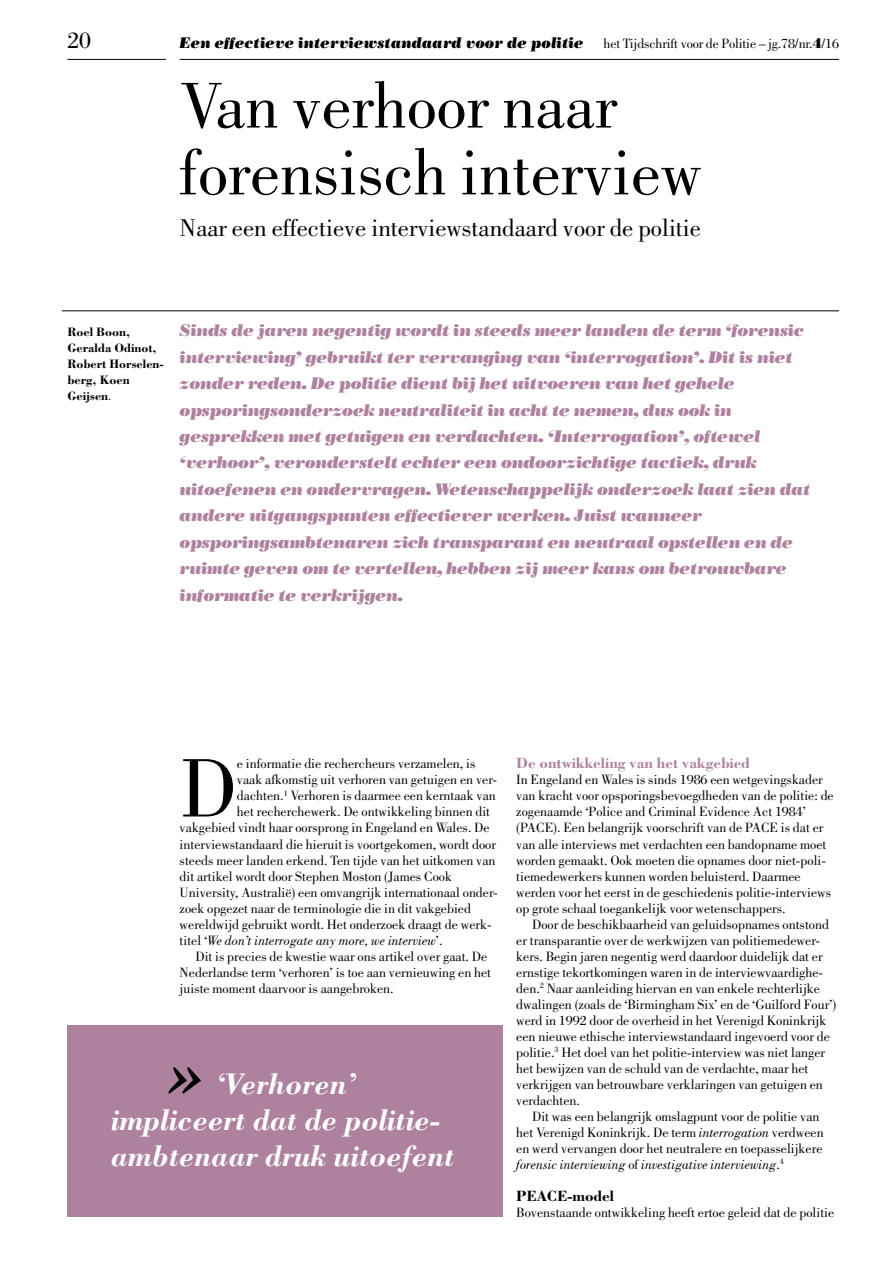
<style>
.page{position:relative;width:893px;height:1263px;background:#fff}
.page>*{position:absolute;margin:0;border:0;box-sizing:border-box;transform-origin:0 0}
.t1{font:85.8px "Bodoni Std";color:#040000}
.t2{font:66.75px/66.8px "Bodoni Std";color:#040000}
.t3{font:italic 700 30.6px/36.2px "Bodoni Std";color:#fff;text-align:center}
.t4{font:25.05px "Bodoni Std";color:#040000}
.t5{font:23.7px "Bodoni Std";color:#040000}
.t6{font:italic 16.65px/26.4px "Bodoni Std Poster";letter-spacing:-.025em;color:#ae829f}
.t7{font:italic 15.3px "Bodoni Std Poster";color:#040000;scale:.94 1}
.t8{font:700 15.3px "Bodoni Std";color:#ae829f}
.t9{font:700 15.3px "Bodoni Std";color:#040000}
.t10{font:13.95px/16px "Bodoni Std";color:#040000}
.t11{font:italic 13.95px "Bodoni Std";color:#040000}
.t12{font:700 12.6px/16px "Bodoni Std";color:#040000}
.s1{font-family:"Bodoni Std Poster"}
.s2{font-weight:400}
.s3{font-style:normal}
.s4{font-style:italic}
</style>
<div class="page">
<hr style="left:180px;top:59px;width:659px;height:1px;background:#040000">
<hr style="left:67px;top:59px;width:99px;height:1px;background:#040000">
<hr style="left:62px;top:311px;width:777px;height:1px;background:#040000">
<div style="left:67px;top:1025px;width:435px;height:192px;background:#ae829f"></div>
<svg style="left:168px;top:1067px;width:33px;height:27px"></svg>
<h3 class="t5" style="left:67px;top:31px;width:25px">20</h3>
<p class="t7" style="left:180px;top:37px;width:431px">Een effectieve interviewstandaard voor de politie</p>
<p class="t10" style="left:603px;top:37px;width:237px">het Tijdschrift voor de Politie – jg.78/nr.<span class="s1">4</span>/16</p>
<h2 class="t2" style="left:180px;top:78px;width:523px">Van verhoor naar forensisch interview</h2>
<h3 class="t4" style="left:180px;top:218px;width:523px">Naar een effectieve interviewstandaard voor de politie</h3>
<p class="t12" style="left:67px;top:325px;width:98px">Roel Boon,<br>Geralda Odinot,<br>Robert Horselen&shy;berg, Koen<br>Geijsen<span class="s2">.</span></p>
<p class="t6" style="left:180px;top:319px;width:632px">Sinds de jaren negentig wordt in steeds meer landen de term ‘forensic interviewing’ gebruikt ter vervanging van ‘interrogation’. Dit is niet zonder reden. De politie dient bij het uitvoeren van het gehele opsporingsonderzoek neutraliteit in acht te nemen, dus ook in gesprekken met getuigen en verdachten. ‘Interrogation’, oftewel ‘verhoor’, veronderstelt echter een ondoorzichtige tactiek, druk uitoefenen en ondervragen. Wetenschappelijk onderzoek laat zien dat andere uitgangspunten effectiever werken. Juist wanneer opsporingsambtenaren zich transparant en neutraal opstellen en de ruimte geven om te vertellen, hebben zij meer kans om betrouwbare informatie te verkrijgen.</p>
<h1 class="t1" style="left:180px;top:754px;width:59px">D</h1>
<p class="t10" style="left:237px;top:757px;width:240px">e informatie die rechercheurs verzamelen, is</p>
<p class="t10" style="left:237px;top:773px;width:262px">vaak afkomstig uit verhoren van getuigen en ver-</p>
<p class="t10" style="left:237px;top:789px;width:260px">dachten.<sup>1</sup> Verhoren is daarmee een kerntaak van</p>
<p class="t10" style="left:237px;top:805px;width:255px">het recherchewerk. De ontwikkeling binnen dit</p>
<p class="t10" style="left:180px;top:821px;width:312px">vakgebied vindt haar oorsprong in Engeland en Wales. De</p>
<p class="t10" style="left:180px;top:837px;width:318px">interviewstandaard die hieruit is voortgekomen, wordt door</p>
<p class="t10" style="left:180px;top:853px;width:317px">steeds meer landen erkend. Ten tijde van het uitkomen van</p>
<p class="t10" style="left:180px;top:869px;width:274px">dit artikel wordt door Stephen Moston (James Cook</p>
<p class="t10" style="left:180px;top:885px;width:320px">University, Australië) een omvangrijk internationaal onder-</p>
<p class="t10" style="left:180px;top:901px;width:293px">zoek opgezet naar de terminologie die in dit vakgebied</p>
<p class="t10" style="left:180px;top:917px;width:314px">wereldwijd gebruikt wordt. Het onderzoek draagt de werk-</p>
<p class="t11" style="left:180px;top:935px;width:264px"><span class="s3">titel ‘</span>We don’t interrogate any more, we interview<span class="s3">’.</span></p>
<p class="t10" style="left:195px;top:949px;width:293px">Dit is precies de kwestie waar ons artikel over gaat. De</p>
<p class="t10" style="left:180px;top:965px;width:313px">Nederlandse term ‘verhoren’ is toe aan vernieuwing en het</p>
<p class="t10" style="left:180px;top:981px;width:216px">juiste moment daarvoor is aangebroken.</p>
<h3 class="t3" style="left:111px;top:1068px;width:345px">‘Verhoren’<br>impliceert dat de politie&shy;ambtenaar druk uitoefent</h3>
<p class="t8" style="left:516px;top:757px;width:235px">De ontwikkeling van het vakgebied</p>
<p class="t10" style="left:516px;top:773px;width:319px">In Engeland en Wales is sinds 1986 een wetgevingskader van kracht voor opsporingsbevoegdheden van de politie: de zogenaamde ‘Police and Criminal Evidence Act 1984’ (PACE). Een belangrijk voorschrift van de PACE is dat er van alle interviews met verdachten een bandopname moet worden gemaakt. Ook moeten die opnames door niet-poli&shy;tiemedewerkers kunnen worden beluisterd. Daarmee werden voor het eerst in de geschiedenis politie-interviews op grote schaal toegankelijk voor wetenschappers.</p>
<p class="t10" style="left:516px;top:917px;width:321px;text-indent:16px">Door de beschikbaarheid van geluidsopnames ontstond er transparantie over de werkwijzen van politiemedewer&shy;kers. Begin jaren negentig werd daardoor duidelijk dat er ernstige tekortkomingen waren in de interviewvaardighe&shy;den.<sup>2</sup> Naar aanleiding hiervan en van enkele rechterlijke dwalingen (zoals de ‘Birmingham Six’ en de ‘Guilford Four’) werd in 1992 door de overheid in het Verenigd Koninkrijk een nieuwe ethische interviewstandaard ingevoerd voor de politie.<sup>3</sup> Het doel van het politie-interview was niet langer het bewijzen van de schuld van de verdachte, maar het verkrijgen van betrouwbare verklaringen van getuigen en verdachten.</p>
<p class="t10" style="left:516px;top:1109px;width:309px;text-indent:16px">Dit was een belangrijk omslagpunt voor de politie van het Verenigd Koninkrijk. De term <span class="s4">interrogation</span> verdween en werd vervangen door het neutralere en toepasselijkere <span class="s4">forensic interviewing</span> of <span class="s4">investigative interviewing</span>.<sup>4</sup></p>
<p class="t9" style="left:516px;top:1190px;width:99px">PEACE-model</p>
<p class="t10" style="left:516px;top:1205px;width:319px">Bovenstaande ontwikkeling heeft ertoe geleid dat de politie</p>
</div>
